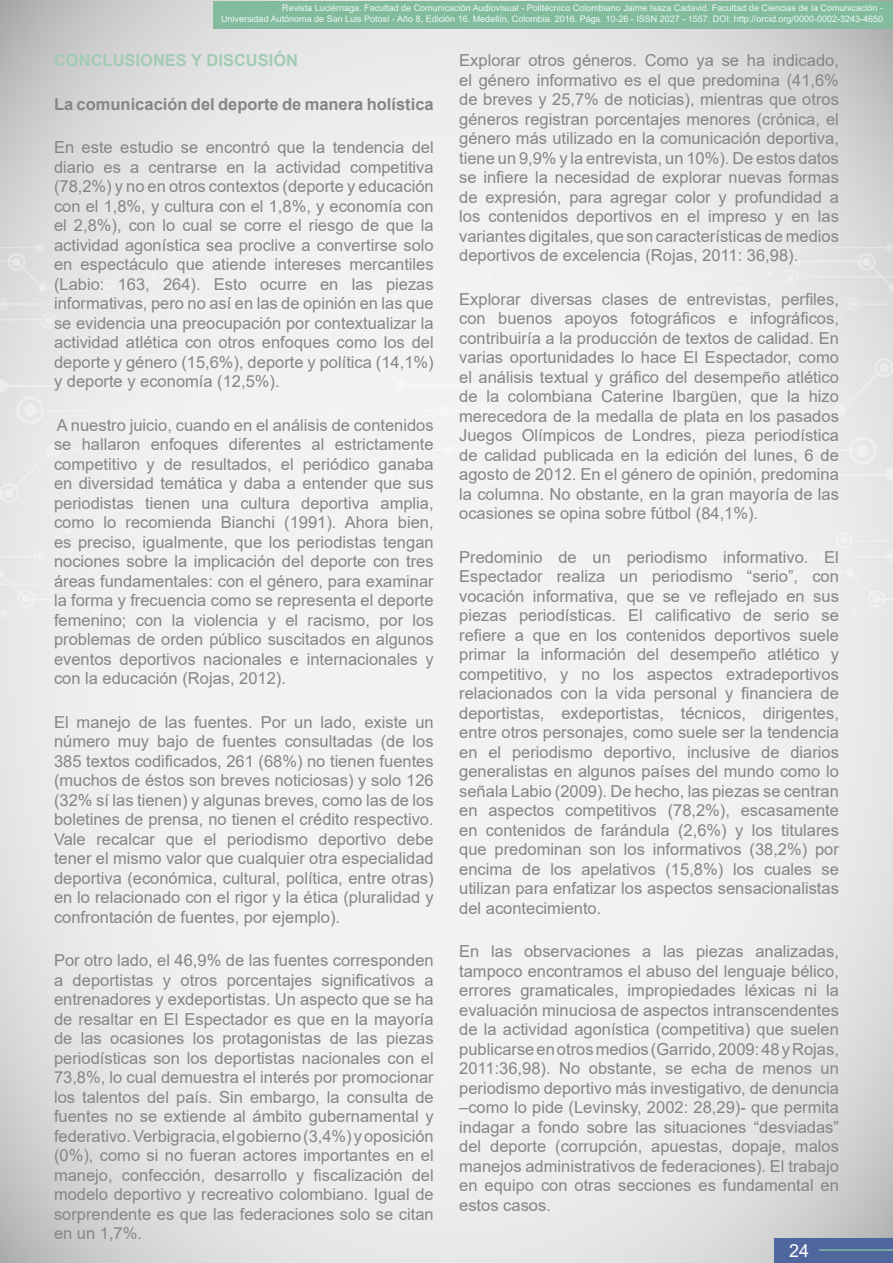
<style>
.page{position:relative;width:893px;height:1263px;background:#fff}
.page>*{position:absolute;margin:0;border:0;box-sizing:border-box;transform-origin:0 0}
.t1{font:18px "Arial";color:#fff}
.t2{font:16.5px/19.5px "Arial";color:#838588;text-align:justify}
.t3{font:700 16.5px "Arial";color:#838588}
.t4{font:700 16.5px "Arial";color:#a3cbb4}
.t5{font:9px/10.8px "Arial";color:#eff8fa;text-align:right}
</style>
<div class="page">
<img style="left:0;top:1px;width:893px;height:1262px">
<div style="left:213px;top:1px;width:680px;height:28px;background:#82bc9d"></div>
<div style="left:774px;top:1238px;width:119px;height:24px;background:#50669e"></div>
<hr style="left:819px;top:1249px;width:74px;height:2px;background:#82bc9d">
<p class="t5" style="left:221px;top:2px;width:663px">Revista Luciérnaga. Facultad de Comunicación Audiovisual - Politécnico Colombiano Jaime Isaza Cadavid. Facultad de Ciencias de la Comunicación -<br>Universidad Autónoma de San Luis Potosí - Año 8, Edición 16. Medellín, Colombia. 2016. Págs. 10-26 - ISSN 2027 - 1557. DOI: http://orcid.org/0000-0002-3243-4650</p>
<p class="t4" style="left:54px;top:49px;width:246px">CONCLUSIONES Y DISCUSIÓN</p>
<p class="t3" style="left:54px;top:92px;width:381px">La comunicación del deporte de manera holística</p>
<p class="t2" style="left:54px;top:137px;width:381px">En este estudio se encontró que la tendencia del diario es a centrarse en la actividad competitiva (78,2%) y no en otros contextos (deporte y educación con el 1,8%, y cultura con el 1,8%, y economía con el 2,8%), con lo cual se corre el riesgo de que la actividad agonística sea proclive a convertirse solo en espectáculo que atiende intereses mercantiles (Labio: 163, 264). Esto ocurre en las piezas informativas, pero no así en las de opinión en las que se evidencia una preocupación por contextualizar la actividad atlética con otros enfoques como los del deporte y género (15,6%), deporte y política (14,1%) y deporte y economía (12,5%).</p>
<p class="t2" style="left:54px;top:415px;width:381px">A nuestro juicio, cuando en el análisis de contenidos se hallaron enfoques diferentes al estrictamente competitivo y de resultados, el periódico ganaba en diversidad temática y daba a entender que sus periodistas tienen una cultura deportiva amplia, como lo recomienda Bianchi (1991). Ahora bien, es preciso, igualmente, que los periodistas tengan nociones sobre la implicación del deporte con tres áreas fundamentales: con el género, para examinar la forma y frecuencia como se representa el deporte femenino; con la violencia y el racismo, por los problemas de orden público suscitados en algunos eventos deportivos nacionales e internacionales y con la educación (Rojas, 2012).</p>
<p class="t2" style="left:54px;top:712px;width:381px">El manejo de las fuentes. Por un lado, existe un número muy bajo de fuentes consultadas (de los 385 textos codificados, 261 (68%) no tienen fuentes (muchos de éstos son breves noticiosas) y solo 126 (32% sí las tienen) y algunas breves, como las de los boletines de prensa, no tienen el crédito respectivo.<br>Vale recalcar que el periodismo deportivo debe tener el mismo valor que cualquier otra especialidad deportiva (económica, cultural, política, entre otras) en lo relacionado con el rigor y la ética (pluralidad y confrontación de fuentes, por ejemplo).</p>
<p class="t2" style="left:54px;top:950px;width:381px">Por otro lado, el 46,9% de las fuentes corresponden a deportistas y otros porcentajes significativos a entrenadores y exdeportistas. Un aspecto que se ha de resaltar en El Espectador es que en la mayoría de las ocasiones los protagonistas de las piezas periodísticas son los deportistas nacionales con el 73,8%, lo cual demuestra el interés por promocionar los talentos del país. Sin embargo, la consulta de fuentes no se extiende al ámbito gubernamental y federativo. Verbigracia, el gobierno (3,4%) y oposición (0%), como si no fueran actores importantes en el manejo, confección, desarrollo y fiscalización del modelo deportivo y recreativo colombiano. Igual de sorprendente es que las federaciones solo se citan en un 1,7%.</p>
<p class="t2" style="left:459px;top:50px;width:381px">Explorar otros géneros. Como ya se ha indicado, el género informativo es el que predomina (41,6% de breves y 25,7% de noticias), mientras que otros géneros registran porcentajes menores (crónica, el género más utilizado en la comunicación deportiva, tiene un 9,9% y la entrevista, un 10%). De estos datos se infiere la necesidad de explorar nuevas formas de expresión, para agregar color y profundidad a los contenidos deportivos en el impreso y en las variantes digitales, que son características de medios deportivos de excelencia (Rojas, 2011: 36,98).</p>
<p class="t2" style="left:459px;top:289px;width:381px">Explorar diversas clases de entrevistas, perfiles, con buenos apoyos fotográficos e infográficos, contribuiría a la producción de textos de calidad. En varias oportunidades lo hace El Espectador, como el análisis textual y gráfico del desempeño atlético de la colombiana Caterine Ibargüen, que la hizo merecedora de la medalla de plata en los pasados Juegos Olímpicos de Londres, pieza periodística de calidad publicada en la edición del lunes, 6 de agosto de 2012. En el género de opinión, predomina la columna. No obstante, en la gran mayoría de las ocasiones se opina sobre fútbol (84,1%).</p>
<p class="t2" style="left:459px;top:547px;width:381px">Predominio de un periodismo informativo. El Espectador realiza un periodismo “serio”, con vocación informativa, que se ve reflejado en sus piezas periodísticas. El calificativo de serio se refiere a que en los contenidos deportivos suele primar la información del desempeño atlético y competitivo, y no los aspectos extradeportivos relacionados con la vida personal y financiera de deportistas, exdeportistas, técnicos, dirigentes, entre otros personajes, como suele ser la tendencia en el periodismo deportivo, inclusive de diarios generalistas en algunos países del mundo como lo señala Labio (2009). De hecho, las piezas se centran en aspectos competitivos (78,2%), escasamente en contenidos de farándula (2,6%) y los titulares que predominan son los informativos (38,2%) por encima de los apelativos (15,8%) los cuales se utilizan para enfatizar los aspectos sensacionalistas del acontecimiento.</p>
<p class="t2" style="left:459px;top:942px;width:381px">En las observaciones a las piezas analizadas, tampoco encontramos el abuso del lenguaje bélico, errores gramaticales, impropiedades léxicas ni la evaluación minuciosa de aspectos intranscendentes de la actividad agonística (competitiva) que suelen publicarse en otros medios (Garrido, 2009: 48 y Rojas, 2011:36,98). No obstante, se echa de menos un periodismo deportivo más investigativo, de denuncia –como lo pide (Levinsky, 2002: 28,29)- que permita indagar a fondo sobre las situaciones “desviadas” del deporte (corrupción, apuestas, dopaje, malos manejos administrativos de federaciones). El trabajo en equipo con otras secciones es fundamental en estos casos.</p>
<p class="t1" style="left:789px;top:1239px;width:22px">24</p>
</div>
